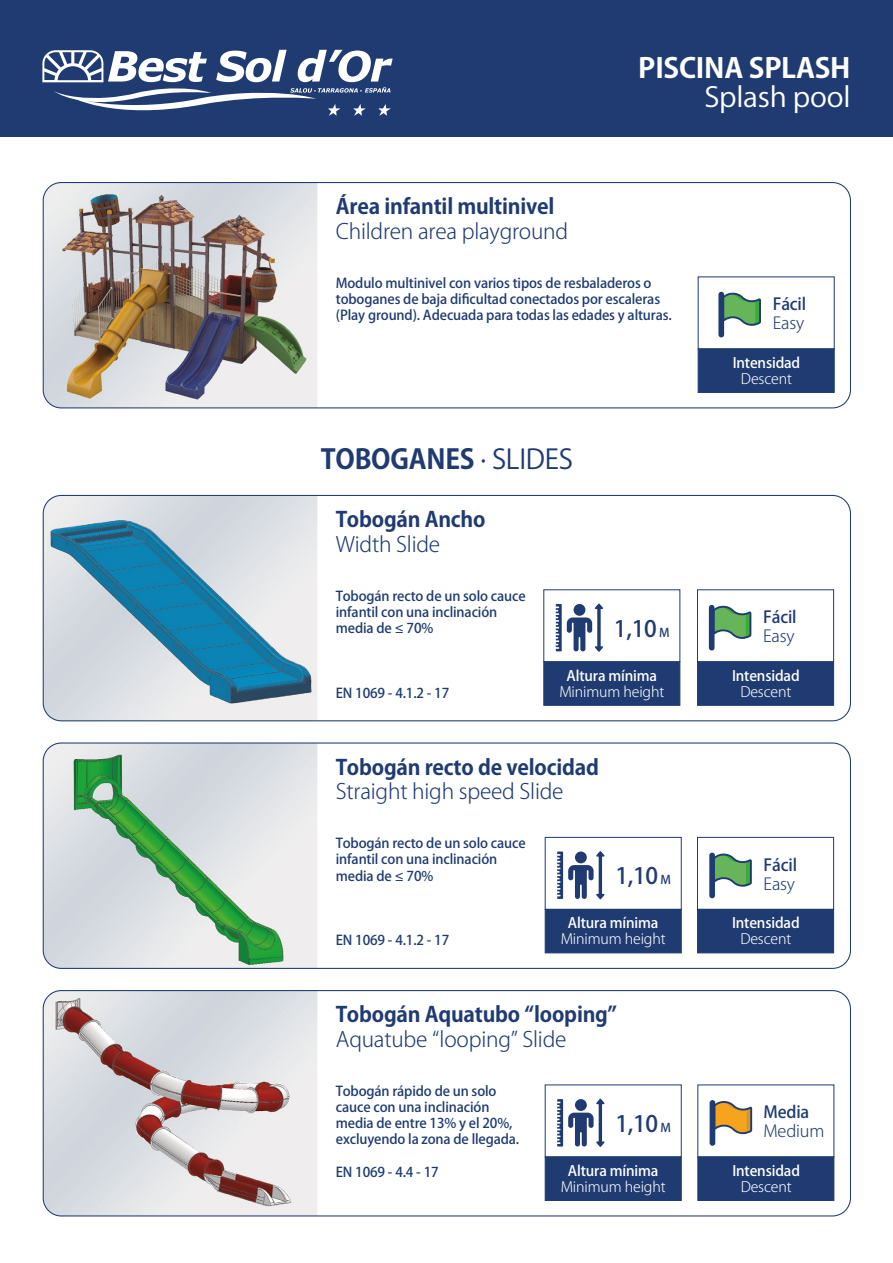
<style>
.page{position:relative;width:893px;height:1263px;background:#fff}
.page>*{position:absolute;margin:0;border:0;box-sizing:border-box;transform-origin:0 0}
.t1{font:700 27.3px "Koz Go Pr 6 N";letter-spacing:-.01em;color:#fff;scale:1.05 1}
.t2{font:27.3px "Koz Go Pr 6 N";letter-spacing:-.01em;color:#fff;scale:1.05 1}
.t3{font:700 27px "Koz Go Pr 6 N";letter-spacing:-.01em;color:#1f3b71}
.t4{font:500 22.5px "Koz Go Pr 6 N";color:#1f3b71}
.t5{font:700 21px "Koz Go Pr 6 N";letter-spacing:-.01em;color:#1f3b71}
.t6{font:300 21px "Koz Go Pr 6 N";letter-spacing:-.01em;color:#1f3b71}
.t7{font:500 16.5px "Koz Go Pr 6 N";letter-spacing:-.01em;color:#1f3b71}
.t8{font:300 16.5px "Koz Go Pr 6 N";letter-spacing:-.01em;color:#1f3b71}
.t9{font:500 14.25px "Koz Go Pr 6 N";letter-spacing:-.01em;color:#fff}
.t10{font:300 14.25px "Koz Go Pr 6 N";letter-spacing:-.01em;color:#fff}
.t11{font:500 13.5px/16.2px "Koz Go Pr 6 N";letter-spacing:-.01em;color:#1f3b71}
.s1{font-weight:400}
.s2{font-size:12px}
</style>
<div class="page">
<div style="left:0;top:0;width:893px;height:136px;background:#1f3b71"></div>
<img style="left:44px;top:495px;width:273px;height:226px">
<div style="left:543px;top:661px;width:137px;height:45px;background:#1f3b71;border:1px solid #1f3b71"></div>
<div style="left:543px;top:589px;width:137px;height:73px;border:1px solid #1f3b71"></div>
<svg style="left:556px;top:603px;width:47px;height:49px"></svg>
<div style="left:43px;top:495px;width:808px;height:226px;border:1px solid #1f3b71;border-radius:18px"></div>
<div style="left:697px;top:661px;width:137px;height:45px;background:#1f3b71;border:1px solid #1f3b71"></div>
<div style="left:697px;top:589px;width:137px;height:73px;border:1px solid #1f3b71"></div>
<svg style="left:709px;top:605px;width:42px;height:45px"></svg>
<img style="left:44px;top:744px;width:273px;height:224px">
<div style="left:545px;top:909px;width:137px;height:44px;background:#1f3b71;border:1px solid #1f3b71"></div>
<div style="left:545px;top:837px;width:137px;height:73px;border:1px solid #1f3b71"></div>
<svg style="left:557px;top:851px;width:47px;height:48px"></svg>
<div style="left:43px;top:742px;width:808px;height:227px;border:1px solid #1f3b71;border-radius:18px"></div>
<div style="left:697px;top:909px;width:137px;height:44px;background:#1f3b71"></div>
<div style="left:697px;top:837px;width:137px;height:73px;border:1px solid #1f3b71"></div>
<svg style="left:709px;top:853px;width:43px;height:45px"></svg>
<img style="left:44px;top:183px;width:273px;height:225px">
<div style="left:698px;top:348px;width:137px;height:45px;background:#1f3b71;border:1px solid #1f3b71"></div>
<div style="left:698px;top:276px;width:137px;height:73px;border:1px solid #1f3b71"></div>
<div style="left:43px;top:182px;width:808px;height:226px;border:1px solid #1f3b71;border-radius:18px"></div>
<svg style="left:718px;top:292px;width:43px;height:45px"></svg>
<img style="left:44px;top:990px;width:273px;height:226px">
<div style="left:545px;top:1156px;width:137px;height:45px;background:#1f3b71;border:1px solid #1f3b71"></div>
<div style="left:545px;top:1084px;width:137px;height:73px;border:1px solid #1f3b71"></div>
<svg style="left:557px;top:1099px;width:47px;height:48px"></svg>
<div style="left:43px;top:990px;width:808px;height:226px;border:1px solid #1f3b71;border-radius:18px"></div>
<svg style="left:42px;top:50px;width:351px;height:66px"></svg>
<div style="left:697px;top:1156px;width:137px;height:45px;background:#1f3b71"></div>
<div style="left:697px;top:1084px;width:137px;height:73px;border:1px solid #1f3b71"></div>
<svg style="left:710px;top:1100px;width:42px;height:46px"></svg>
<h3 class="t5" style="left:336px;top:195px;width:220px">Área infantil multinivel</h3>
<h3 class="t6" style="left:336px;top:219px;width:234px">Children area playground</h3>
<h1 class="t1" style="left:638px;top:52px;width:204px">PISCINA SPLASH</h1>
<h1 class="t2" style="left:704px;top:82px;width:141px">Splash pool</h1>
<p class="t11" style="left:336px;top:275px;width:337px">Modulo multinivel con varios tipos de resbaladeros o toboganes de baja dificultad conectados por escaleras (Play ground). Adecuada para todas las edades y alturas.</p>
<h2 class="t3" style="left:321px;top:444px;width:254px">TOBOGANES <span class="s1">· SLIDES</span></h2>
<h3 class="t5" style="left:336px;top:507px;width:151px">Tobogán Ancho</h3>
<h3 class="t6" style="left:336px;top:532px;width:106px">Width Slide</h3>
<p class="t11" style="left:336px;top:588px;width:191px">Tobogán recto de un solo cauce infantil con una inclinación media de 70%</p>
<p class="t11" style="left:336px;top:685px;width:115px">EN 1069 - 4.1.2 - 17</p>
<h3 class="t4" style="left:614px;top:616px;width:57px">1,10 <span class="s2">M</span></h3>
<p class="t9" style="left:566px;top:667px;width:92px">Altura mínima</p>
<p class="t10" style="left:559px;top:684px;width:106px">Minimum height</p>
<h3 class="t5" style="left:336px;top:755px;width:265px">Tobogán recto de velocidad</h3>
<h3 class="t6" style="left:336px;top:780px;width:229px">Straight high speed Slide</h3>
<p class="t11" style="left:336px;top:835px;width:191px">Tobogán recto de un solo cauce infantil con una inclinación media de 70%</p>
<h3 class="t4" style="left:615px;top:863px;width:57px">1,10 <span class="s2">M</span></h3>
<p class="t9" style="left:568px;top:915px;width:92px">Altura mínima</p>
<p class="t10" style="left:561px;top:931px;width:106px">Minimum height</p>
<p class="t11" style="left:336px;top:933px;width:115px">EN 1069 - 4.1.2 - 17</p>
<h3 class="t5" style="left:336px;top:1002px;width:283px">Tobogán Aquatubo “looping”</h3>
<h3 class="t6" style="left:336px;top:1027px;width:232px">Aquatube “looping” Slide</h3>
<p class="t11" style="left:336px;top:1083px;width:185px">Tobogán rápido de un solo cauce con una inclinación media de entre 13% y el 20%, excluyendo la zona de llegada.</p>
<p class="t11" style="left:336px;top:1164px;width:104px">EN 1069 - 4.4 - 17</p>
<h3 class="t4" style="left:615px;top:1111px;width:57px">1,10 <span class="s2">M</span></h3>
<p class="t9" style="left:568px;top:1163px;width:92px">Altura mínima</p>
<p class="t10" style="left:561px;top:1179px;width:106px">Minimum height</p>
<p class="t7" style="left:773px;top:295px;width:35px">Fácil</p>
<p class="t8" style="left:773px;top:314px;width:33px">Easy</p>
<p class="t9" style="left:733px;top:355px;width:69px">Intensidad</p>
<p class="t10" style="left:741px;top:371px;width:53px">Descent</p>
<p class="t7" style="left:763px;top:608px;width:35px">Fácil</p>
<p class="t8" style="left:763px;top:627px;width:33px">Easy</p>
<p class="t9" style="left:732px;top:667px;width:69px">Intensidad</p>
<p class="t10" style="left:740px;top:684px;width:53px">Descent</p>
<p class="t7" style="left:764px;top:855px;width:35px">Fácil</p>
<p class="t8" style="left:764px;top:875px;width:33px">Easy</p>
<p class="t9" style="left:732px;top:915px;width:69px">Intensidad</p>
<p class="t10" style="left:740px;top:931px;width:53px">Descent</p>
<p class="t7" style="left:763px;top:1102px;width:47px">Media</p>
<p class="t8" style="left:763px;top:1122px;width:62px">Medium</p>
<p class="t9" style="left:732px;top:1163px;width:69px">Intensidad</p>
<p class="t10" style="left:741px;top:1179px;width:53px">Descent</p>
</div>
